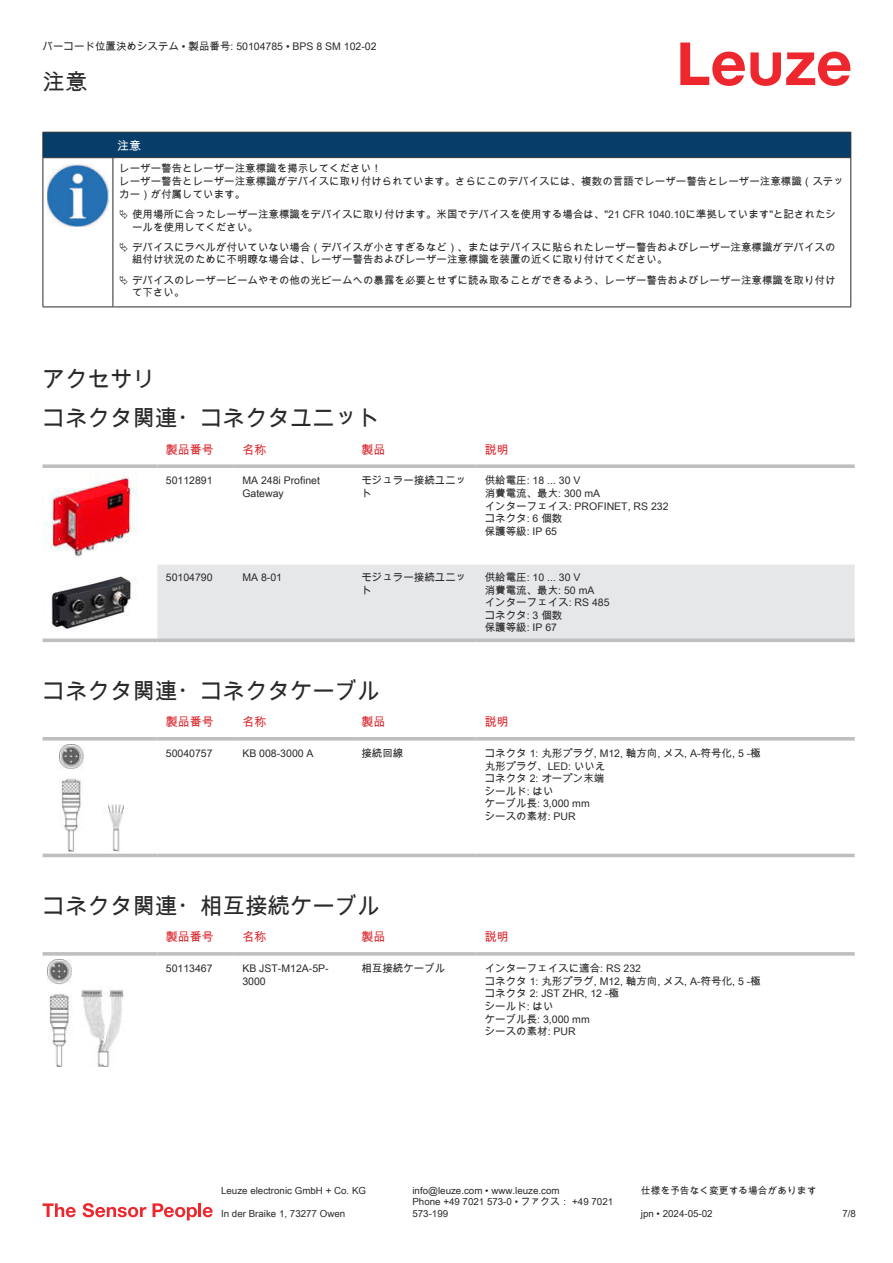
<style>
.page{position:relative;width:893px;height:1263px;background:#fff}
.page>*{position:absolute;margin:0;border:0;box-sizing:border-box;transform-origin:0 0}
.t1{font:22.5px/38.7px "Arial Unicode MS";color:#2b292a}
.t2{font:12px "Arial Unicode MS";color:#db2a30}
.t3{font:12px "Arial Unicode MS";color:#fff}
.t4{font:10.5px/12.6px "Arial Unicode MS";color:#2b292a}
.t5{font:9.75px/11.7px "Arial Unicode MS";color:#2b292a}
</style>
<div class="page">
<svg style="left:680px;top:43px;width:170px;height:43px"></svg>
<div style="left:157px;top:564px;width:698px;height:74px;background:#e6e7e9"></div>
<svg style="left:43px;top:464px;width:114px;height:4px"></svg>
<svg style="left:157px;top:464px;width:77px;height:4px"></svg>
<svg style="left:234px;top:464px;width:119px;height:4px"></svg>
<svg style="left:353px;top:464px;width:123px;height:4px"></svg>
<svg style="left:476px;top:464px;width:379px;height:4px;background:#c3c5c7"></svg>
<svg style="left:43px;top:638px;width:114px;height:4px"></svg>
<svg style="left:157px;top:638px;width:77px;height:4px"></svg>
<svg style="left:234px;top:638px;width:119px;height:4px"></svg>
<svg style="left:353px;top:638px;width:123px;height:4px"></svg>
<svg style="left:476px;top:638px;width:379px;height:4px;background:#c2c4c6"></svg>
<img style="left:44px;top:472px;width:93px;height:86px">
<img style="left:50px;top:576px;width:87px;height:54px">
<svg style="left:43px;top:740px;width:812px;height:118px"></svg>
<hr style="left:43px;top:737px;width:114px;height:3px;background:#bdbfc1">
<hr style="left:157px;top:737px;width:77px;height:3px;background:#bdbfc1">
<hr style="left:234px;top:737px;width:119px;height:3px;background:#bdbfc1">
<hr style="left:353px;top:737px;width:123px;height:3px;background:#bdbfc1">
<hr style="left:476px;top:737px;width:379px;height:3px;background:#bdbfc1">
<hr style="left:43px;top:854px;width:114px;height:3px;background:#bdbfc1">
<hr style="left:157px;top:854px;width:77px;height:3px;background:#bdbfc1">
<hr style="left:234px;top:854px;width:119px;height:3px;background:#bdbfc1">
<hr style="left:353px;top:854px;width:123px;height:3px;background:#bdbfc1">
<hr style="left:476px;top:854px;width:379px;height:3px;background:#bdbfc1">
<img style="left:59px;top:745px;width:65px;height:106px">
<svg style="left:43px;top:952px;width:114px;height:4px"></svg>
<svg style="left:157px;top:952px;width:77px;height:4px"></svg>
<svg style="left:234px;top:952px;width:119px;height:4px"></svg>
<svg style="left:353px;top:952px;width:123px;height:4px"></svg>
<svg style="left:476px;top:952px;width:379px;height:4px;background:#c3c5c7"></svg>
<img style="left:47px;top:960px;width:77px;height:106px">
<svg style="left:43px;top:1203px;width:33px;height:14px"></svg>
<svg style="left:83px;top:1203px;width:63px;height:14px"></svg>
<svg style="left:153px;top:1203px;width:44px;height:17px"></svg>
<hr style="left:198px;top:1203px;width:3px;height:14px;background:#ed272d">
<svg style="left:203px;top:1207px;width:10px;height:10px"></svg>
<svg style="left:44px;top:158px;width:806px;height:148px"></svg>
<div style="left:43px;top:132px;width:808px;height:26px;background:#063d69"></div>
<hr style="left:113px;top:157px;width:738px;height:1px;background:#2b292a">
<hr style="left:43px;top:158px;width:1px;height:144px;background:#2b292a">
<hr style="left:113px;top:158px;width:1px;height:144px;background:#2b292a">
<hr style="left:850px;top:158px;width:1px;height:144px;background:#2b292a">
<hr style="left:43px;top:306px;width:70px;height:1px;background:#2b292a">
<hr style="left:113px;top:306px;width:738px;height:1px;background:#2b292a">
<img style="left:47px;top:164px;width:61px;height:63px">
<svg style="left:115px;top:159px;width:734px;height:144px"></svg>
<svg style="left:120px;top:210px;width:8px;height:9px"></svg>
<svg style="left:120px;top:242px;width:8px;height:10px"></svg>
<svg style="left:120px;top:275px;width:8px;height:10px"></svg>
<p class="t4" style="left:43px;top:40px;width:336px">バーコード位置決めシステム • 製品番号: 50104785 • BPS 8 SM 102-02</p>
<h1 class="t1" style="left:43px;top:62px;width:46px">注意</h1>
<p class="t3" style="left:117px;top:137px;width:25px">注意</p>
<p class="t4" style="left:119px;top:162px;width:726px">レーザー警告とレーザー注意標識を掲示してください！<br>レーザー警告とレーザー注意標識がデバイスに取り付けられています。さらにこのデバイスには、複数の言語でレーザー警告とレーザー注意標識（ステッカー）が付属しています。</p>
<p class="t4" style="left:132px;top:208px;width:705px">使用場所に合ったレーザー注意標識をデバイスに取り付けます。米国でデバイスを使用する場合は、"21 CFR 1040.10に準拠しています"と記されたシールを使用してください。</p>
<p class="t4" style="left:132px;top:241px;width:705px">デバイスにラベルが付いていない場合（デバイスが小さすぎるなど）、またはデバイスに貼られたレーザー警告およびレーザー注意標識がデバイスの組付け状況のために不明瞭な場合は、レーザー警告およびレーザー注意標識を装置の近くに取り付けてください。</p>
<p class="t4" style="left:132px;top:273px;width:705px">デバイスのレーザービームやその他の光ビームへの暴露を必要とせずに読み取ることができるよう、レーザー警告およびレーザー注意標識を取り付けて下さい。</p>
<h1 class="t1" style="left:43px;top:360px;width:339px">アクセサリ<br>コネクタ関連・コネクタユニット</h1>
<p class="t2" style="left:166px;top:441px;width:49px">製品番号</p>
<p class="t2" style="left:242px;top:441px;width:25px">名称</p>
<p class="t2" style="left:361px;top:441px;width:25px">製品</p>
<p class="t2" style="left:485px;top:441px;width:25px">説明</p>
<p class="t4" style="left:166px;top:474px;width:48px">50112891</p>
<p class="t4" style="left:242px;top:474px;width:79px">MA 248i Profinet<br>Gateway</p>
<p class="t4" style="left:361px;top:474px;width:106px">モジュラー接続ユニット</p>
<p class="t4" style="left:485px;top:474px;width:185px">供給電圧: 18 ... 30 V<br>消費電流、最大: 300 mA<br>インターフェイス: PROFINET, RS 232コネクタ: 6 個数<br>保護等級: IP 65</p>
<p class="t4" style="left:166px;top:571px;width:48px">50104790</p>
<p class="t4" style="left:242px;top:571px;width:41px">MA 8-01</p>
<p class="t4" style="left:361px;top:571px;width:106px">モジュラー接続ユニット</p>
<p class="t4" style="left:485px;top:571px;width:126px">供給電圧: 10 ... 30 V<br>消費電流、最大: 50 mA<br>インターフェイス: RS 485コネクタ: 3 個数<br>保護等級: IP 67</p>
<h1 class="t1" style="left:43px;top:671px;width:339px">コネクタ関連・コネクタケーブル</h1>
<p class="t2" style="left:166px;top:713px;width:49px">製品番号</p>
<p class="t2" style="left:242px;top:713px;width:25px">名称</p>
<p class="t2" style="left:361px;top:713px;width:25px">製品</p>
<p class="t2" style="left:485px;top:713px;width:25px">説明</p>
<p class="t4" style="left:166px;top:747px;width:48px">50040757</p>
<p class="t4" style="left:242px;top:747px;width:73px">KB 008-3000 A</p>
<p class="t4" style="left:361px;top:747px;width:43px">接続回線</p>
<p class="t4" style="left:485px;top:747px;width:277px">コネクタ 1: 丸形プラグ, M12, 軸方向, メス, A-符号化, 5 -極丸形プラグ、LED: いいえ<br>コネクタ 2: オープン末端<br>シールド: はい<br>ケーブル長: 3,000 mm<br>シースの素材: PUR</p>
<h1 class="t1" style="left:43px;top:886px;width:339px">コネクタ関連・相互接続ケーブル</h1>
<p class="t2" style="left:166px;top:928px;width:49px">製品番号</p>
<p class="t2" style="left:242px;top:928px;width:25px">名称</p>
<p class="t2" style="left:361px;top:928px;width:25px">製品</p>
<p class="t2" style="left:485px;top:928px;width:25px">説明</p>
<p class="t4" style="left:166px;top:962px;width:48px">50113467</p>
<p class="t4" style="left:242px;top:962px;width:88px">KB JST-M12A-5P-<br>3000</p>
<p class="t4" style="left:361px;top:962px;width:85px">相互接続ケーブル</p>
<p class="t4" style="left:485px;top:962px;width:277px">インターフェイスに適合: RS 232<br>コネクタ 1: 丸形プラグ, M12, 軸方向, メス, A-符号化, 5 -極コネクタ 2: JST ZHR, 12 -極<br>シールド: はい<br>ケーブル長: 3,000 mm<br>シースの素材: PUR</p>
<p class="t5" style="left:221px;top:1184px;width:146px">Leuze electronic GmbH + Co. KG</p>
<p class="t5" style="left:412px;top:1184px;width:149px">info@leuze.com • www.leuze.com</p>
<p class="t5" style="left:641px;top:1184px;width:177px">仕様を予告なく変更する場合があります</p>
<p class="t5" style="left:221px;top:1207px;width:126px">In der Braike 1, 73277 Owen</p>
<p class="t5" style="left:412px;top:1196px;width:202px">Phone +49 7021 573-0 • ファクス： +49 7021<br>573-199</p>
<p class="t5" style="left:641px;top:1207px;width:73px">jpn • 2024-05-02</p>
<p class="t5" style="left:842px;top:1207px;width:15px">7/8</p>
</div>
